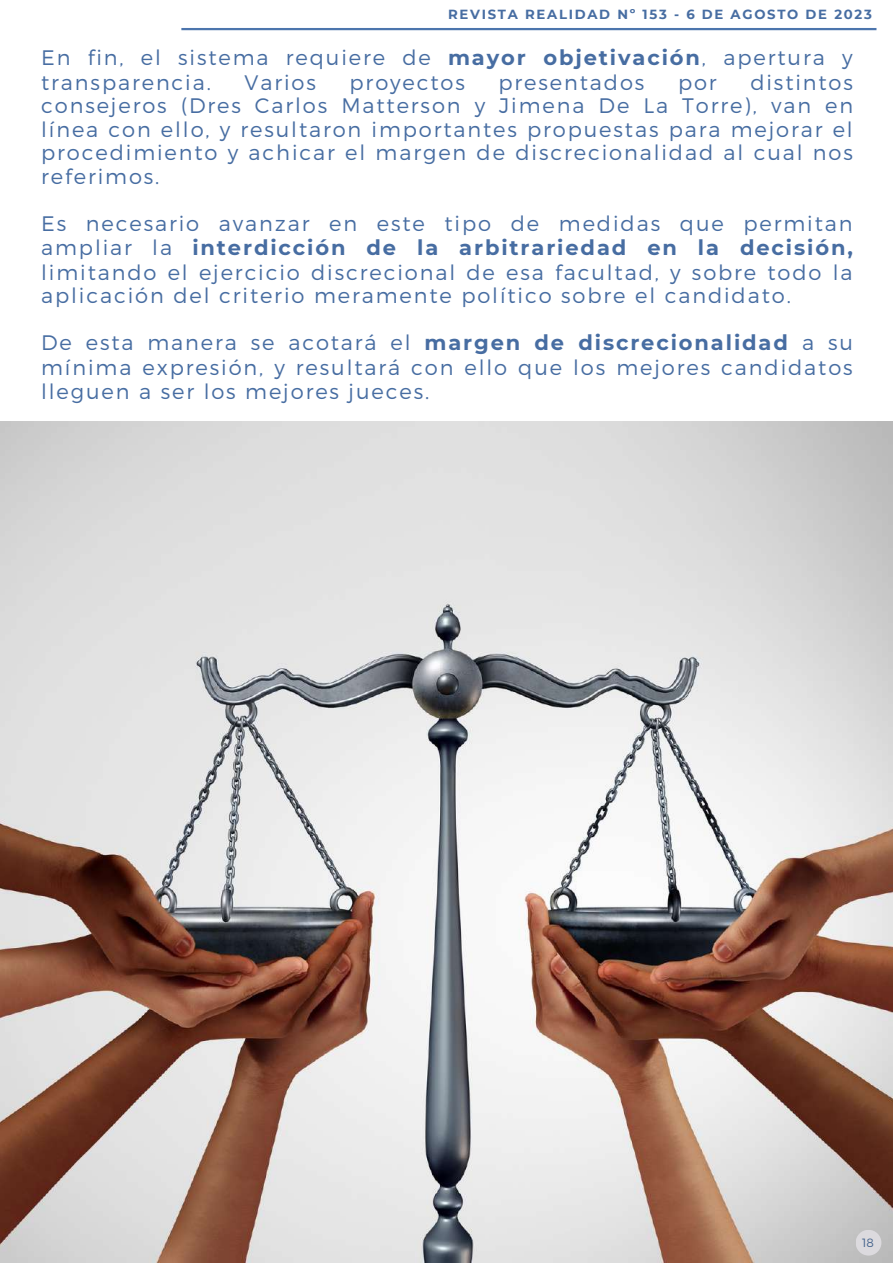
<style>
.page{position:relative;width:893px;height:1264px;background:#fff}
.page>*{position:absolute;margin:0;border:0;box-sizing:border-box;transform-origin:0 0}
.t1{font:300 21px/23.5px "Montserrat";letter-spacing:.09em;color:#476da2;text-align:justify}
.t2{font:700 13.2px "Montserrat";letter-spacing:.13em;color:#476da2}
.t3{font:300 12px "Montserrat";color:#42618b}
.s1{font-weight:700}
</style>
<div class="page">
<img style="left:0;top:421px;width:892px;height:841px">
<div style="left:855px;top:1229px;width:26px;height:26px;background:#dcdade;border-radius:50%"></div>
<hr style="left:181px;top:28px;width:695px;height:2px;background:#4c75ad">
<p class="t2" style="left:448px;top:6px;width:425px">REVISTA REALIDAD Nº 153 - 6 DE AGOSTO DE 2023</p>
<p class="t1" style="left:41px;top:44px;width:813px;line-height:24.8px">En fin, el sistema requiere de <span class="s1">mayor objetivación</span>, apertura y transparencia.</p>
<p class="t1" style="left:41px;top:69px;width:813px;text-indent:709px">distintos consejeros (Dres Carlos Matterson y Jimena De La Torre), van en línea con ello, y resultaron importantes propuestas para mejorar el procedimiento y achicar el margen de discrecionalidad al cual nos referimos.</p>
<p class="t1" style="left:41px;top:211px;width:813px;line-height:24px">Es necesario avanzar en este tipo de medidas que permitan ampliar la <span class="s1">interdicción de la arbitrariedad en la decisión, </span>limitando el ejercicio discrecional de esa facultad, y sobre todo la aplicación del criterio meramente político sobre el candidato.</p>
<p class="t1" style="left:41px;top:330px;width:813px;line-height:24.2px">De esta manera se acotará el <span class="s1">margen de discrecionalidad</span> a su mínima expresión, y resultará con ello que los mejores candidatos lleguen a ser los mejores jueces.</p>
<p class="t1" style="left:244px;top:69px;width:73px">Varios</p>
<p class="t1" style="left:349px;top:69px;width:117px">proyectos</p>
<p class="t1" style="left:498px;top:69px;width:147px">presentados</p>
<p class="t1" style="left:678px;top:69px;width:40px">por</p>
<p class="t3" style="left:862px;top:1235px;width:13px">18</p>
</div>
